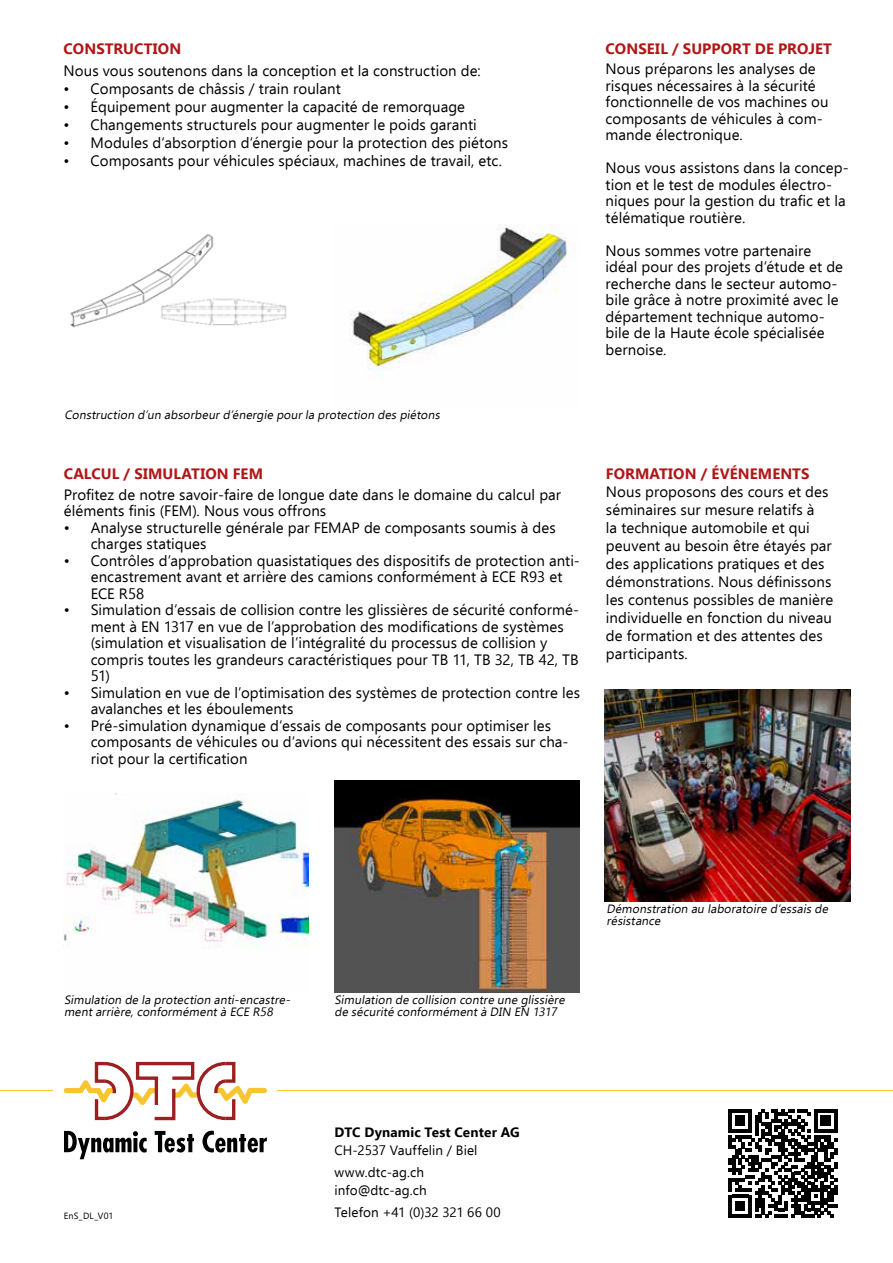
<style>
.page{position:relative;width:893px;height:1263px;background:#fff}
.page>*{position:absolute;margin:0;border:0;box-sizing:border-box;transform-origin:0 0}
.t1{font:15px/16.5px "Ebrima";letter-spacing:.005em;color:#000}
.t2{font:700 15px "Ebrima";letter-spacing:.005em;color:#b11617}
.t3{font:13.5px/22.2px "Ebrima";letter-spacing:.005em;color:#000}
.t4{font:700 13.5px "Ebrima";letter-spacing:.01em;color:#000}
.t5{font:italic 12px/12px "Ebrima";color:#000}
.t6{font:9px "Ebrima";letter-spacing:.015em;color:#000}
</style>
<div class="page">
<hr style="left:0;top:1090px;width:893px;height:1px;background:#f6c52f">
<div style="left:53px;top:1055px;width:224px;height:104px;background:#fff"></div>
<svg style="left:63px;top:1061px;width:204px;height:60px"></svg>
<svg style="left:64px;top:1130px;width:83px;height:29px"></svg>
<svg style="left:155px;top:1131px;width:39px;height:21px"></svg>
<svg style="left:202px;top:1131px;width:65px;height:21px"></svg>
<img style="left:605px;top:689px;width:245px;height:212px">
<img style="left:334px;top:781px;width:245px;height:212px">
<img style="left:70px;top:234px;width:217px;height:94px">
<img style="left:64px;top:793px;width:245px;height:155px">
<img style="left:350px;top:224px;width:222px;height:156px">
<svg style="left:729px;top:1109px;width:108px;height:109px"></svg>
<p class="t2" style="left:64px;top:37px;width:119px">CONSTRUCTION</p>
<p class="t1" style="left:64px;top:62px;width:419px">Nous vous soutenons dans la conception et la construction de:</p>
<p class="t1" style="left:64px;top:80px;width:279px">• Composants de châssis / train roulant</p>
<p class="t1" style="left:64px;top:98px;width:403px">• Équipement pour augmenter la capacité de remorquage</p>
<p class="t1" style="left:64px;top:116px;width:415px">• Changements structurels pour augmenter le poids garanti</p>
<p class="t1" style="left:64px;top:134px;width:446px">• Modules d‘absorption d‘énergie pour la protection des piétons</p>
<p class="t1" style="left:64px;top:152px;width:440px">• Composants pour véhicules spéciaux, machines de travail, etc.</p>
<p class="t5" style="left:64px;top:409px;width:380px">Construction d’un absorbeurd’énergie pourla protection des piétons</p>
<p class="t2" style="left:64px;top:462px;width:201px">CALCUL / SIMULATION FEM</p>
<p class="t1" style="left:64px;top:486px;width:499px">Profitez de notre savoir-faire de longue date dans le domaine du calcul par éléments finis (FEM). Nous vous offrons</p>
<p class="t1" style="left:91px;top:519px;width:467px;text-indent:-27px">• Analyse structurelle générale par FEMAP de composants soumis à des charges statiques</p>
<p class="t1" style="left:91px;top:552px;width:491px;text-indent:-27px">• Contrôles d’approbation quasistatiques des dispositifs de protection anti&shy;encastrement avant et arrière des camions conformément à ECE R93 et<br>ECE R58</p>
<p class="t1" style="left:91px;top:601px;width:490px;text-indent:-27px">• Simulation d‘essais de collision contre les glissières de sécurité conformé&shy;ment à EN 1317 en vue de l’approbation des modifications de systèmes (simulation et visualisation de l’intégralité du processus de collision y compris toutes les grandeurs caractéristiques pour TB 11, TB 32, TB 42, TB 51)</p>
<p class="t1" style="left:91px;top:684px;width:491px;text-indent:-27px">• Simulation en vue de l’optimisation des systèmes de protection contre les avalanches et les éboulements</p>
<p class="t1" style="left:91px;top:717px;width:479px;text-indent:-27px">• Pré-simulation dynamique d‘essais de composants pour optimiser les composants de véhicules ou d‘avions qui nécessitent des essais sur cha&shy;riot pour la certification</p>
<p class="t2" style="left:606px;top:37px;width:228px">CONSEIL / SUPPORT DE PROJET</p>
<p class="t1" style="left:606px;top:61px;width:224px">Nous préparons les analyses de risques nécessaires à la sécurité fonctionnelle de vos machines ou composants de véhicules à com&shy;mande électronique.</p>
<p class="t1" style="left:606px;top:160px;width:245px">Nous vous assistons dans la concep&shy;tion et le test de modules électro&shy;niques pour la gestion du trafic et la télématique routière.</p>
<p class="t1" style="left:606px;top:242px;width:239px">Nous sommes votre partenaire idéal pour des projets d‘étude et de recherche dans le secteur automo&shy;bile grâce à notre proximité avec le département technique automo&shy;bile de la Haute école spécialisée bernoise.</p>
<p class="t2" style="left:606px;top:462px;width:205px">FORMATION / ÉVÉNEMENTS</p>
<p class="t1" style="left:606px;top:482px;width:229px;line-height:18px">Nous proposons des cours et des séminaires sur mesure relatifs à<br>la technique automobile et qui peuvent au besoin être étayés par des applications pratiques et des démonstrations. Nous définissons les contenus possibles de manière individuelle en fonction du niveau de formation et des attentes des participants.</p>
<p class="t5" style="left:64px;top:994px;width:230px">Simulation de la protection anti-encastre&shy;mentarrière,conformémentà ECE R58</p>
<p class="t5" style="left:334px;top:994px;width:234px">Simulation de collision contre une glissière de sécurité conformémentà DIN EN 1317</p>
<p class="t5" style="left:606px;top:902px;width:226px">Démonstration au laboratoire d‘essais de résistance</p>
<p class="t4" style="left:334px;top:1122px;width:187px">DTC Dynamic Test Center AG</p>
<p class="t3" style="left:334px;top:1138px;width:145px">CH-2537 Vauffelin / Biel www.dtc-ag.ch</p>
<p class="t3" style="left:334px;top:1179px;width:94px">info@dtc-ag.ch</p>
<p class="t6" style="left:64px;top:1209px;width:51px">EnS_DL_V01</p>
<p class="t3" style="left:334px;top:1201px;width:168px">Telefon +41 (0)32 321 66 00</p>
</div>
